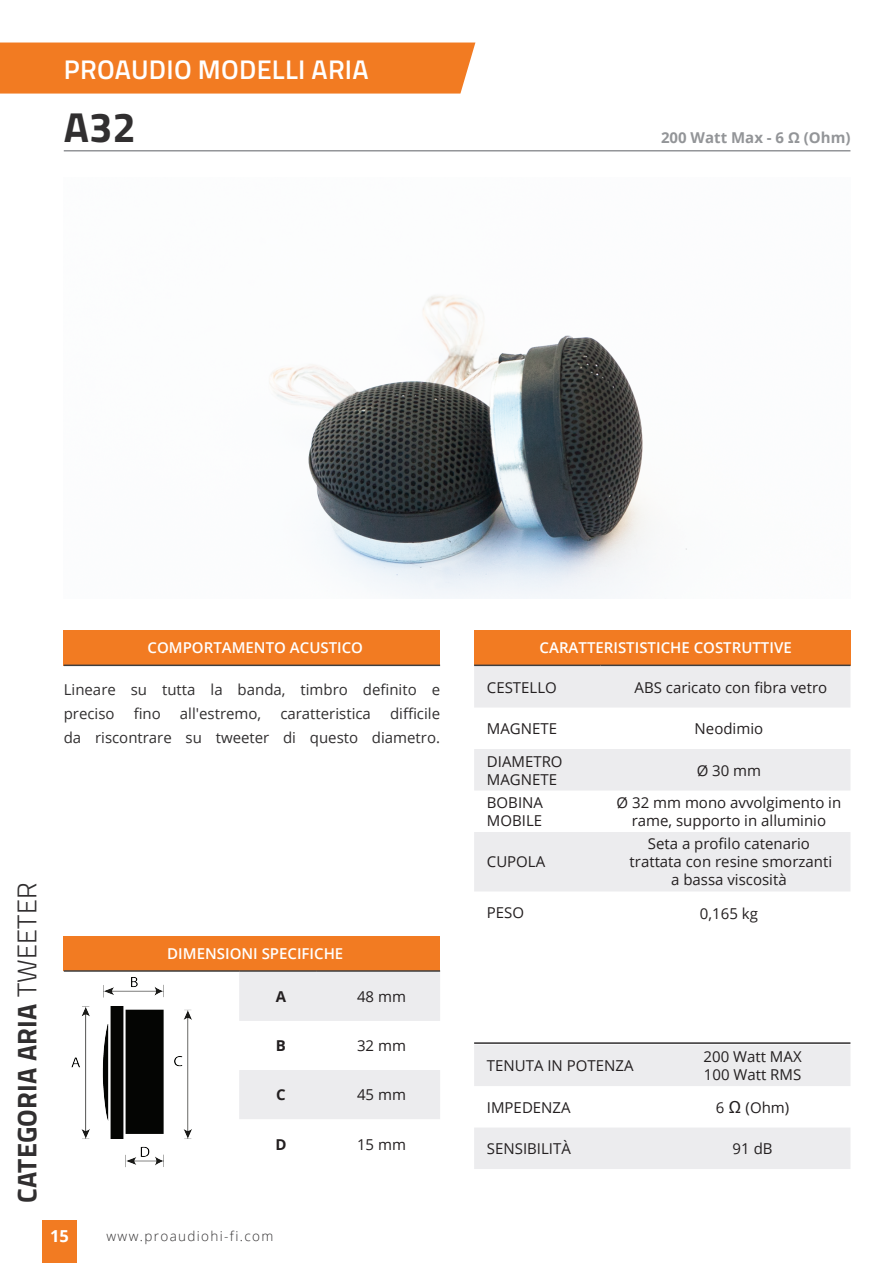
<style>
.page{position:relative;width:893px;height:1263px;background:#fff}
.page>*{position:absolute;margin:0;border:0;box-sizing:border-box;transform-origin:0 0}
.t1{font:700 42px "Titillium Web";color:#312f30}
.t2{font:700 27px "Titillium Web";letter-spacing:.01em;color:#312f30}
.t3{font:600 27px "Titillium Web";letter-spacing:.01em;color:#fff}
.t4{font:700 16.5px "Open Sans";color:#fff}
.t5{font:15px/18px "Open Sans";color:#231f20}
.t6{font:15px/24px "Open Sans";color:#312f30}
.t7{font:600 15px "Open Sans";color:#fff}
.t8{font:700 15px "Open Sans";color:#939598}
.t9{font:700 15px "Open Sans";color:#231f20}
.t10{font:300 13.5px "Open Sans";letter-spacing:.1em;color:#312f30}
.s1{font-weight:300}
.s2{font-family:"Arial";font-size:16.5px}
</style>
<div class="page">
<div style="left:43px;top:1220px;width:34px;height:43px;background:#f27b22"></div>
<div style="left:0;top:43px;width:475px;height:51px;background:#f27b22"></div>
<img style="left:269px;top:295px;width:418px;height:304px">
<svg style="left:474px;top:1045px;width:376px;height:124px;fill:#ececee"></svg>
<div style="left:474px;top:630px;width:376px;height:35px;background:#f27b22"></div>
<svg style="left:474px;top:666px;width:376px;height:225px;fill:#ececee"></svg>
<hr style="left:474px;top:665px;width:127px;height:1px;background:#3e3e3f">
<hr style="left:601px;top:665px;width:249px;height:1px;background:#3e3e3f">
<div style="left:64px;top:936px;width:376px;height:35px;background:#f27b22"></div>
<svg style="left:239px;top:972px;width:201px;height:147px"></svg>
<hr style="left:64px;top:970px;width:175px;height:2px;background:#3e3e3f">
<hr style="left:239px;top:970px;width:77px;height:2px;background:#3e3e3f">
<hr style="left:316px;top:970px;width:124px;height:2px;background:#3e3e3f">
<img style="left:63px;top:971px;width:140px;height:197px">
<hr style="left:474px;top:1042px;width:376px;height:2px;background:#312f30">
<hr style="left:64px;top:150px;width:786px;height:2px;background:#939598">
<div style="left:64px;top:630px;width:376px;height:35px;background:#f27b22"></div>
<hr style="left:64px;top:665px;width:376px;height:1px;background:#3e3e3f">
<h2 class="t3" style="left:64px;top:49px;width:306px">PROAUDIO MODELLI ARIA</h2>
<h1 class="t1" style="left:64px;top:96px;width:74px">A32</h1>
<p class="t8" style="left:661px;top:127px;width:191px">200 Watt Max - 6 Ω (Ohm)</p>
<p class="t7" style="left:148px;top:638px;width:217px">COMPORTAMENTO ACUSTICO</p>
<p class="t6" style="left:64px;top:677px;width:378px">Lineare su tutta la banda, timbro definito e preciso</p>
<p class="t6" style="left:64px;top:701px;width:378px;text-align:right">difficile<br>da riscontrare su tweeter di questo diametro.</p>
<p class="t6" style="left:134px;top:701px;width:29px">fino</p>
<p class="t6" style="left:180px;top:701px;width:83px">all'estremo,</p>
<p class="t6" style="left:280px;top:701px;width:92px">caratteristica</p>
<h2 class="t2" style="left:6px;top:1203px;width:323px;rotate:-90deg">CATEGORIA ARIA <span class="s1">TWEETER</span></h2>
<p class="t7" style="left:167px;top:943px;width:178px">DIMENSIONI SPECIFICHE</p>
<p class="t9" style="left:276px;top:986px;width:12px">A</p>
<p class="t5" style="left:357px;top:987px;width:50px">48 mm</p>
<p class="t9" style="left:276px;top:1035px;width:12px">B</p>
<p class="t5" style="left:357px;top:1036px;width:50px">32 mm</p>
<p class="t9" style="left:276px;top:1084px;width:11px">C</p>
<p class="t5" style="left:357px;top:1085px;width:50px">45 mm</p>
<p class="t9" style="left:275px;top:1133px;width:13px">D</p>
<p class="t5" style="left:357px;top:1135px;width:50px">15 mm</p>
<p class="t4" style="left:50px;top:1224px;width:20px">15</p>
<p class="t10" style="left:107px;top:1226px;width:168px">www.proaudiohi-fi.com</p>
<p class="t7" style="left:540px;top:638px;width:254px">CARATTERISTISTICHE COSTRUTTIVE</p>
<p class="t5" style="left:487px;top:678px;width:71px">CESTELLO</p>
<p class="t5" style="left:635px;top:678px;width:194px">ABS caricato con fibra vetro</p>
<p class="t5" style="left:487px;top:719px;width:72px">MAGNETE</p>
<p class="t5" style="left:695px;top:719px;width:70px">Neodimio</p>
<p class="t5" style="left:487px;top:752px;width:77px">DIAMETRO<br>MAGNETE</p>
<p class="t5" style="left:697px;top:761px;width:66px">Ø 30 mm</p>
<p class="t5" style="left:487px;top:793px;width:58px">BOBINA<br>MOBILE</p>
<p class="t5" style="left:617px;top:793px;width:226px;text-align:center">Ø 32 mm mono avvolgimento in rame, supporto in alluminio</p>
<p class="t5" style="left:487px;top:853px;width:60px">CUPOLA</p>
<p class="t5" style="left:630px;top:835px;width:204px;text-align:center">Seta a profilo catenario trattata con resine smorzanti a bassa viscosità</p>
<p class="t5" style="left:487px;top:903px;width:39px">PESO</p>
<p class="t5" style="left:700px;top:904px;width:59px">0,165 kg</p>
<p class="t5" style="left:487px;top:1056px;width:148px">TENUTA IN POTENZA</p>
<p class="t5" style="left:704px;top:1047px;width:100px">200 Watt MAX<br>100 Watt RMS</p>
<p class="t5" style="left:487px;top:1098px;width:85px">IMPEDENZA</p>
<p class="t5" style="left:716px;top:1098px;width:75px">6 <span class="s2">Ω</span> (Ohm)</p>
<p class="t5" style="left:487px;top:1139px;width:85px">SENSIBILITÀ</p>
<p class="t5" style="left:733px;top:1139px;width:41px">91 dB</p>
</div>
